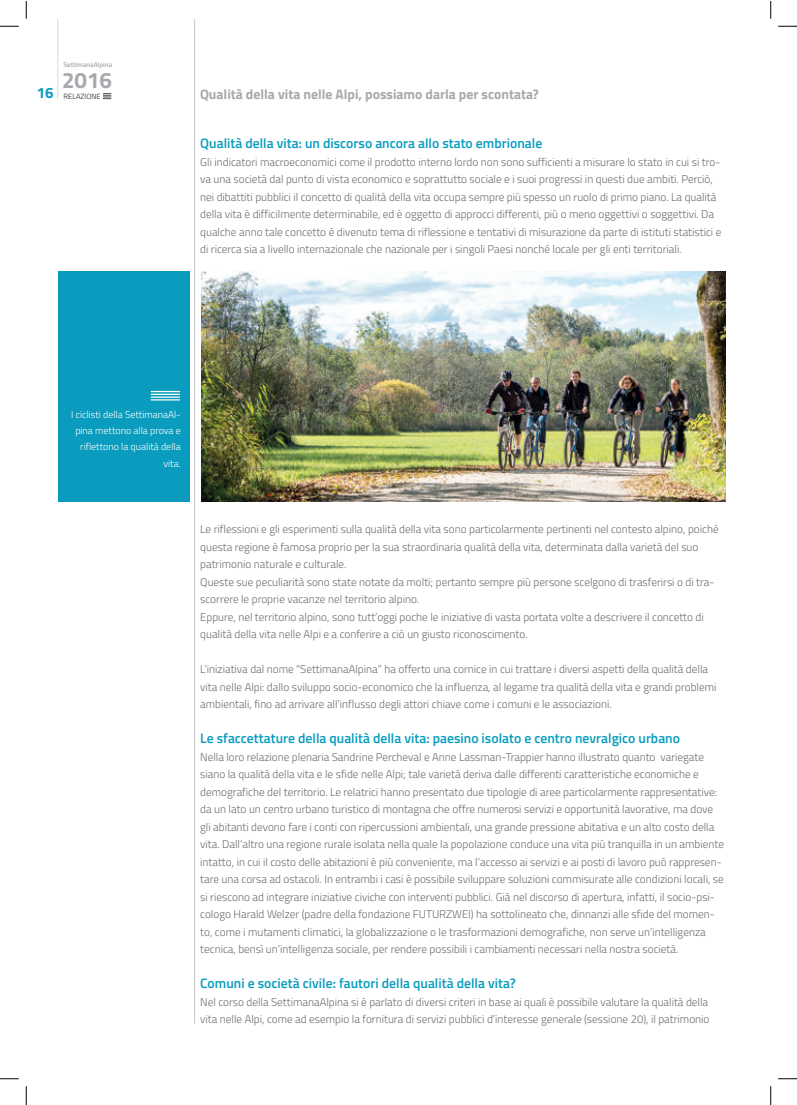
<style>
.page{position:relative;width:797px;height:1105px;background:#fff}
.page>*{position:absolute;margin:0;border:0;box-sizing:border-box;transform-origin:0 0}
.t1{font:700 22.25px "Titillium Web";color:#a8a9ad}
.t2{font:700 15px "Titillium Web";color:#099cbe}
.t3{font:600 13.75px "Titillium Web";color:#099cbe}
.t4{font:700 13.75px "Titillium Web";color:#a8a9ad}
.t5{font:300 11.25px/17.5px "Titillium Web";color:#6c6d70}
.t6{font:300 10px/16.2px "Titillium Web";color:#fff;text-align:right}
.t7{font:300 7.5px "Titillium Web";letter-spacing:.01em;color:#231f20}
.t8{font:600 6.88px "Titillium Web";color:#a8a9ad}
</style>
<div class="page">
<hr style="left:194px;top:19px;width:1px;height:1005px;background:#c7c8ca">
<hr style="left:57px;top:19px;width:1px;height:80px;background:#d8d9db">
<svg style="left:103px;top:93px;width:8px;height:6px"></svg>
<img style="left:201px;top:271px;width:525px;height:230px">
<div style="left:58px;top:271px;width:131px;height:230px;background:#099cbe"></div>
<svg style="left:151px;top:391px;width:29px;height:9px"></svg>
<svg style="left:0;top:25px;width:19px;height:2px"></svg>
<svg style="left:778px;top:25px;width:18px;height:2px"></svg>
<svg style="left:0;top:1078px;width:19px;height:1px"></svg>
<svg style="left:778px;top:1078px;width:18px;height:1px"></svg>
<svg style="left:25px;top:1px;width:2px;height:18px"></svg>
<svg style="left:25px;top:1086px;width:2px;height:19px"></svg>
<svg style="left:770px;top:1px;width:1px;height:18px"></svg>
<svg style="left:770px;top:1086px;width:1px;height:19px"></svg>
<h2 class="t2" style="left:37px;top:81px;width:18px">16</h2>
<p class="t8" style="left:63px;top:59px;width:50px">SettimanaAlpina</p>
<h1 class="t1" style="left:62px;top:63px;width:51px">2016</h1>
<p class="t7" style="left:63px;top:90px;width:39px">RELAZIONE</p>
<p class="t4" style="left:200px;top:83px;width:340px">Qualità della vita nelle Alpi, possiamo darla per scontata?</p>
<p class="t3" style="left:200px;top:133px;width:343px">Qualità della vita: un discorso ancora allo stato embrionale</p>
<p class="t5" style="left:200px;top:153px;width:522px">Gli indicatori macroeconomici come il prodotto interno lordo non sono sufficienti a misurare lo stato in cui si tro&shy;va una società dal punto di vista economico e soprattutto sociale e i suoi progressi in questi due ambiti. Perciò, nei dibattiti pubblici il concetto di qualità della vita occupa sempre più spesso un ruolo di primo piano. La qualità della vita è difficilmente determinabile, ed è oggetto di approcci differenti, più o meno oggettivi o soggettivi. Da qualche anno tale concetto è divenuto tema di riflessione e tentativi di misurazione da parte di istituti statistici e di ricerca sia a livello internazionale che nazionale per i singoli Paesi nonché locale per gli enti territoriali.</p>
<p class="t6" style="left:71px;top:406px;width:111px">I ciclisti della SettimanaAl&shy;pina mettono alla prova e riflettono la qualità della vita.</p>
<p class="t5" style="left:200px;top:520px;width:520px">Le riflessioni e gli esperimenti sulla qualità della vita sono particolarmente pertinenti nel contesto alpino, poiché questa regione è famosa proprio per la sua straordinaria qualità della vita, determinata dalla varietà del suo patrimonio naturale e culturale.<br>Queste sue peculiarità sono state notate da molti; pertanto sempre più persone scelgono di trasferirsi o di tra&shy;scorrere le proprie vacanze nel territorio alpino.<br>Eppure, nel territorio alpino, sono tutt’oggi poche le iniziative di vasta portata volte a descrivere il concetto di qualità della vita nelle Alpi e a conferire a ciò un giusto riconoscimento.</p>
<p class="t5" style="left:200px;top:660px;width:518px">L’iniziativa dal nome “SettimanaAlpina” ha offerto una cornice in cui trattare i diversi aspetti della qualità della vita nelle Alpi: dallo sviluppo socio-economico che la influenza, al legame tra qualità della vita e grandi problemi ambientali, fino ad arrivare all’influsso degli attori chiave come i comuni e le associazioni.</p>
<p class="t3" style="left:200px;top:728px;width:481px">Le sfaccettature della qualità della vita: paesino isolato e centro nevralgico urbano</p>
<p class="t5" style="left:200px;top:748px;width:525px">Nella loro relazione plenaria Sandrine Percheval e Anne Lassman-Trappier hanno illustrato quanto variegate siano la qualità della vita e le sfide nelle Alpi; tale varietà deriva dalle differenti caratteristiche economiche e demografiche del territorio. Le relatrici hanno presentato due tipologie di aree particolarmente rappresentative: da un lato un centro urbano turistico di montagna che offre numerosi servizi e opportunità lavorative, ma dove gli abitanti devono fare i conti con ripercussioni ambientali, una grande pressione abitativa e un alto costo della vita. Dall’altro una regione rurale isolata nella quale la popolazione conduce una vita più tranquilla in un ambiente intatto, in cui il costo delle abitazioni è più conveniente, ma l’accesso ai servizi e ai posti di lavoro può rappresen&shy;tare una corsa ad ostacoli. In entrambi i casi è possibile sviluppare soluzioni commisurate alle condizioni locali, se si riescono ad integrare iniziative civiche con interventi pubblici. Già nel discorso di apertura, infatti, il socio-psi&shy;cologo Harald Welzer (padre della fondazione FUTURZWEI) ha sottolineato che, dinnanzi alle sfide del momen&shy;to, come i mutamenti climatici, la globalizzazione o le trasformazioni demografiche, non serve un’intelligenza tecnica, bensì un’intelligenza sociale, per rendere possibili i cambiamenti necessari nella nostra società.</p>
<p class="t3" style="left:200px;top:973px;width:317px">Comuni e società civile: fautori della qualità della vita?</p>
<p class="t5" style="left:200px;top:993px;width:511px">Nel corso della SettimanaAlpina si è parlato di diversi criteri in base ai quali è possibile valutare la qualità della vita nelle Alpi, come ad esempio la fornitura di servizi pubblici d’interesse generale (sessione 20), il patrimonio</p>
</div>
